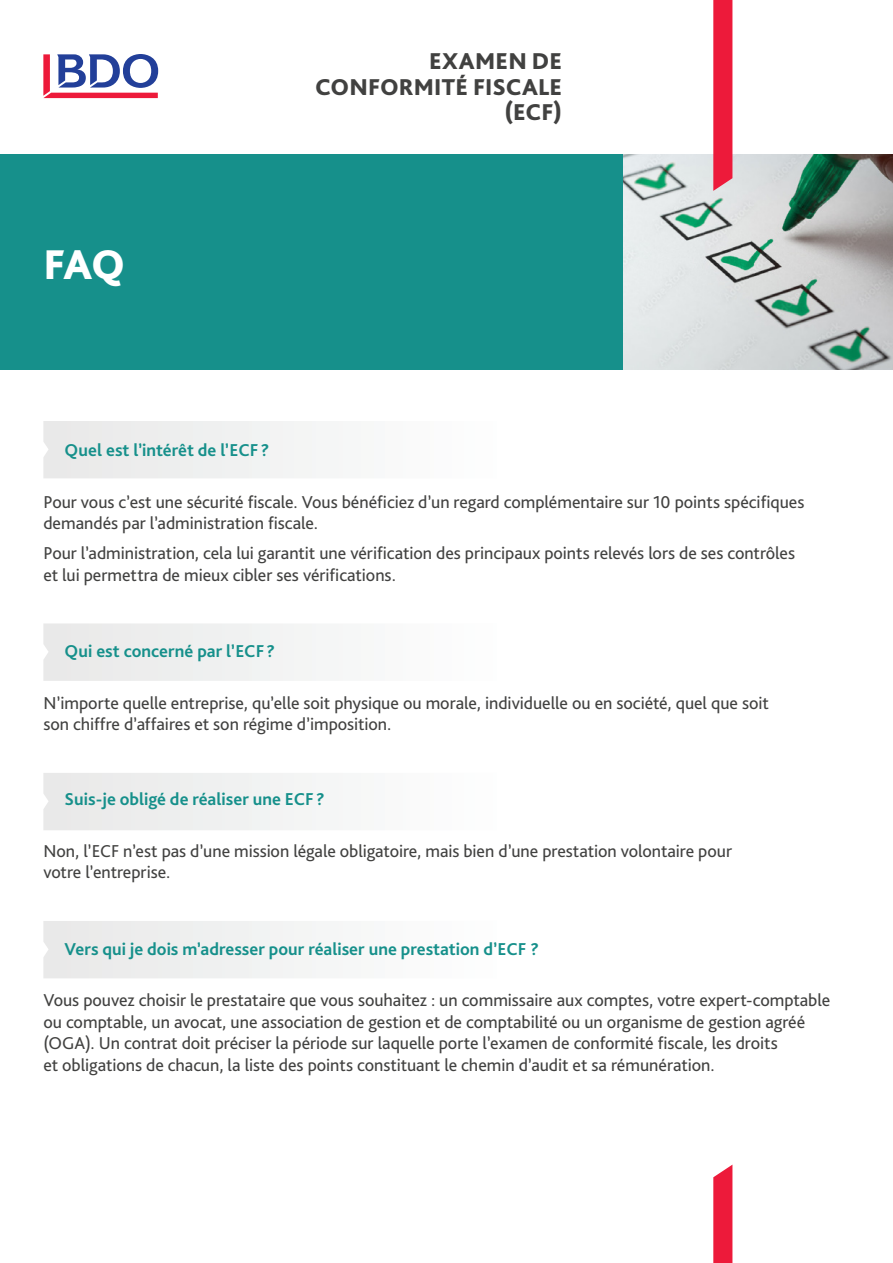
<style>
.page{position:relative;width:893px;height:1263px;background:#fff}
.page>*{position:absolute;margin:0;border:0;box-sizing:border-box;transform-origin:0 0}
.Main_Page_Headline{font:800 43.5px "Bliss Pro";color:#fff}
.Main_heading{font:800 24px "Bliss Pro";letter-spacing:.005em;color:#414140}
.Body_copy{font:18px/21.6px "Bliss Pro";letter-spacing:-.005em;color:#414140}
.t1{font:700 18px "Bliss Pro";color:#16908b}
</style>
<div class="page">
<div style="left:43px;top:421px;width:273px;height:57px;background:#eeefee"></div>
<div style="left:43px;top:623px;width:273px;height:58px;background:#eeefee"></div>
<div style="left:43px;top:773px;width:273px;height:57px;background:#eeefee"></div>
<div style="left:43px;top:921px;width:273px;height:57px;background:#eeefee"></div>
<div style="left:0;top:154px;width:626px;height:216px;background:#16908b"></div>
<img style="left:624px;top:154px;width:269px;height:216px">
<svg style="left:43px;top:54px;width:115px;height:44px"></svg>
<svg style="left:713px;top:1165px;width:19px;height:98px;background:#ee2b49"></svg>
<svg style="left:713px;top:0;width:19px;height:191px;background:#ec2442"></svg>
<p class="Main_Page_Headline" style="left:43px;top:237px;width:83px">FAQ</p>
<p class="Main_heading" style="left:429px;top:46px;width:135px">EXAMEN DE</p>
<p class="Main_heading" style="left:315px;top:72px;width:248px">CONFORMITÉ FISCALE</p>
<p class="Main_heading" style="left:504px;top:97px;width:59px">(ECF)</p>
<p class="t1" style="left:65px;top:439px;width:206px">Quel est l’intérêt de l’ECF ?</p>
<p class="Body_copy" style="left:43px;top:490px;width:763px">Pour vous c’est une sécurité fiscale. Vous bénéficiez d’un regard complémentaire sur 10 points spécifiques demandés par l’administration fiscale.</p>
<p class="Body_copy" style="left:43px;top:542px;width:753px">Pour l’administration, cela lui garantit une vérification des principaux points relevés lors de ses contrôles et lui permettra de mieux cibler ses vérifications.</p>
<p class="t1" style="left:65px;top:640px;width:212px">Qui est concerné par l’ECF ?</p>
<p class="Body_copy" style="left:43px;top:691px;width:727px">N’importe quelle entreprise, qu’elle soit physique ou morale, individuelle ou en société, quel que soit son chiffre d’affaires et son régime d’imposition.</p>
<p class="t1" style="left:65px;top:788px;width:262px">Suis-je obligé de réaliser une ECF ?</p>
<p class="Body_copy" style="left:43px;top:840px;width:690px">Non, l’ECF n’est pas d’une mission légale obligatoire, mais bien d’une prestation volontaire pour votre l’entreprise.</p>
<p class="t1" style="left:65px;top:937px;width:476px">Vers qui je dois m’adresser pour réaliser une prestation d’ECF ?</p>
<p class="Body_copy" style="left:43px;top:989px;width:788px">Vous pouvez choisir le prestataire que vous souhaitez : un commissaire aux comptes, votre expert-comptable ou comptable, un avocat, une association de gestion et de comptabilité ou un organisme de gestion agréé (OGA). Un contrat doit préciser la période sur laquelle porte l’examen de conformité fiscale, les droits<br>et obligations de chacun, la liste des points constituant le chemin d’audit et sa rémunération.</p>
</div>
